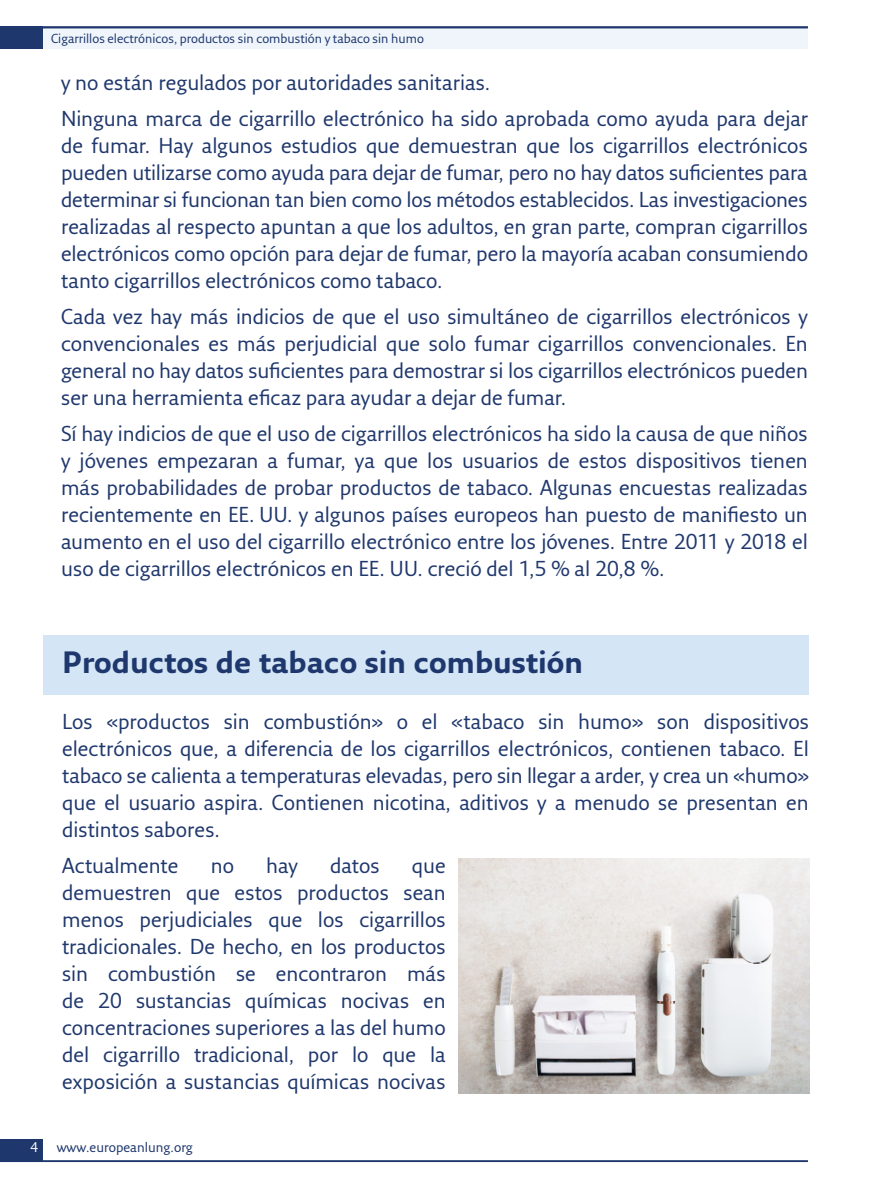
<style>
.page{position:relative;width:893px;height:1191px;background:#fff}
.page>*{position:absolute;margin:0;border:0;box-sizing:border-box;transform-origin:0 0}
.t1{font:700 30px "Fresco Sans Pro";color:#1e376d}
.H___B-head{font:21px/27px "Fresco Sans Pro";color:#20386d;text-align:justify}
.Running_foot_left{font:13.5px "Fresco Sans Pro";color:#1e376d}
.Folio_left{font:13.5px "Fresco Sans Pro";color:#fff}
.H___Article_title{font:12.75px "Fresco Sans Pro";color:#1e376d}
</style>
<div class="page">
<div style="left:0;top:26px;width:808px;height:23px;background:#eff5fb"></div>
<div style="left:0;top:1138px;width:43px;height:23px;background:#1e376d"></div>
<div style="left:0;top:26px;width:43px;height:23px;background:#1e376d"></div>
<hr style="left:0;top:1160px;width:808px;height:2px;background:#1e376d">
<hr style="left:0;top:26px;width:808px;height:2px;background:#1e376d">
<div style="left:44px;top:635px;width:765px;height:60px;background:#d4e5f5"></div>
<img style="left:458px;top:858px;width:351px;height:235px">
<p class="H___Article_title" style="left:51px;top:30px;width:374px">Cigarrillos electrónicos, productos sin combustión y tabaco sin humo</p>
<p class="H___B-head" style="left:61px;top:69px;width:431px">y no están regulados por autoridades sanitarias.</p>
<p class="H___B-head" style="left:61px;top:105px;width:748px">Ninguna marca de cigarrillo electrónico ha sido aprobada como ayuda para dejar de fumar. Hay algunos estudios que demuestran que los cigarrillos electrónicos pueden utilizarse como ayuda para dejar de fumar, pero no hay datos suficientes para determinar si funcionan tan bien como los métodos establecidos. Las investigaciones realizadas al respecto apuntan a que los adultos, en gran parte, compran cigarrillos electrónicos como opción para dejar de fumar, pero la mayoría acaban consumiendo tanto cigarrillos electrónicos como tabaco.</p>
<p class="H___B-head" style="left:61px;top:303px;width:749px">Cada vez hay más indicios de que el uso simultáneo de cigarrillos electrónicos y convencionales es más perjudicial que solo fumar cigarrillos convencionales. En general no hay datos suficientes para demostrar si los cigarrillos electrónicos pueden ser una herramienta eficaz para ayudar a dejar de fumar.</p>
<p class="H___B-head" style="left:61px;top:420px;width:748px">Sí hay indicios de que el uso de cigarrillos electrónicos ha sido la causa de que niños y jóvenes empezaran a fumar, ya que los usuarios de estos dispositivos tienen más probabilidades de probar productos de tabaco. Algunas encuestas realizadas recientemente en EE. UU. y algunos países europeos han puesto de manifiesto un aumento en el uso del cigarrillo electrónico entre los jóvenes. Entre 2011 y 2018 el uso de cigarrillos electrónicos en EE. UU. creció del 1,5 % al 20,8 %.</p>
<p class="t1" style="left:62px;top:643px;width:522px">Productos de tabaco sin combustión</p>
<p class="H___B-head" style="left:62px;top:708px;width:748px">Los «productos sin combustión» o el «tabaco sin humo» son dispositivos electrónicos que, a diferencia de los cigarrillos electrónicos, contienen tabaco. El tabaco se calienta a temperaturas elevadas, pero sin llegar a arder, y crea un «humo» que el usuario aspira. Contienen nicotina, aditivos y a menudo se presentan en distintos sabores.</p>
<p class="H___B-head" style="left:62px;top:852px;width:118px">Actualmente</p>
<p class="H___B-head" style="left:211px;top:852px;width:25px">no</p>
<p class="H___B-head" style="left:266px;top:852px;width:33px">hay</p>
<p class="H___B-head" style="left:330px;top:852px;width:51px">datos</p>
<p class="H___B-head" style="left:62px;top:852px;width:385px;text-indent:350px">que demuestren que estos productos sean menos perjudiciales que los cigarrillos tradicionales. De hecho, en los productos sin combustión se encontraron más de 20 sustancias químicas nocivas en concentraciones superiores a las del humo del cigarrillo tradicional, por lo que la exposición a sustancias químicas nocivas</p>
<p class="Folio_left" style="left:30px;top:1139px;width:10px">4</p>
<p class="Running_foot_left" style="left:57px;top:1138px;width:138px">www.europeanlung.org</p>
</div>
